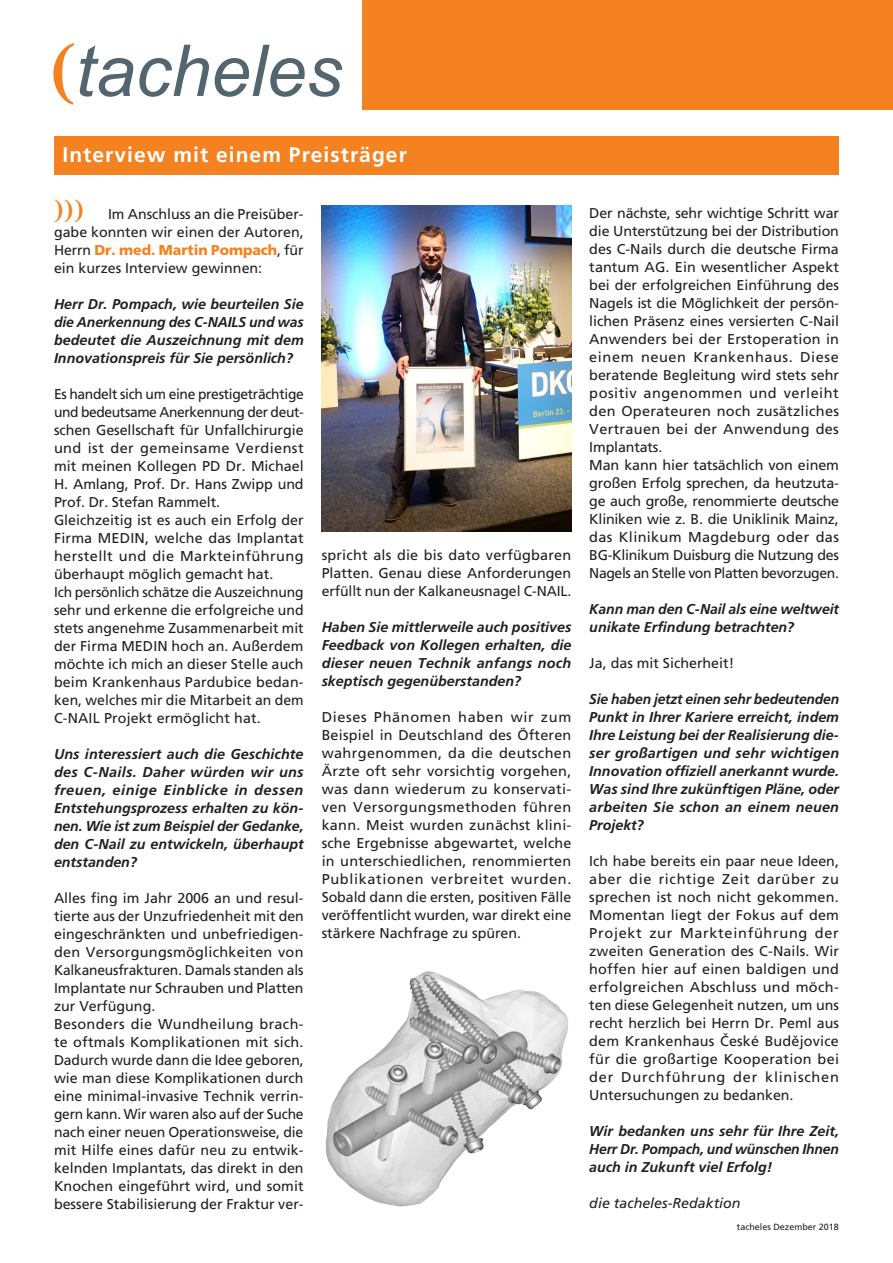
<style>
.page{position:relative;width:893px;height:1263px;background:#fff}
.page>*{position:absolute;margin:0;border:0;box-sizing:border-box;transform-origin:0 0}
.t1{font:italic 71.55px "Arial";color:#53656e}
.t2{font:700 21px "Frutiger LT Pro";letter-spacing:.05em;color:#fff}
.t3{font:14.25px/18px "Frutiger LT Pro";color:#231f20;text-align:justify}
.t4{font:italic 700 14.25px/18px "Frutiger LT Pro";color:#231f20;text-align:justify}
.t5{font:italic 14.25px "Frutiger LT Pro";color:#231f20}
.t6{font:9px "Frutiger LT Pro";color:#231f20}
.s1{font-family:"Copperplate Gothic Std 31 AB";font-style:normal;color:#f58220}
.s2{font-family:"Copperplate Gothic Std 31 AB";font-size:26.25px;color:#f58220}
.s3{font-weight:900;color:#f58220}
</style>
<div class="page">
<div style="left:54px;top:136px;width:785px;height:38px;background:#f58220"></div>
<div style="left:362px;top:0;width:531px;height:109px;background:#f58220"></div>
<img style="left:322px;top:205px;width:249px;height:326px">
<img style="left:325px;top:971px;width:243px;height:236px">
<p class="t1" style="left:48px;top:25px;width:296px"><span class="s1">(</span>tacheles</p>
<p class="t2" style="left:63px;top:143px;width:346px">Interview mit einem Preisträger</p>
<p class="t3" style="left:54px;top:205px;width:251px"><span class="s2">)))</span> Im Anschluss an die Preisüber&shy;gabe konnten wir einen der Autoren, Herrn <span class="s3">Dr. med. Martin Pompach</span>, für ein kurzes Interview gewinnen:</p>
<p class="t4" style="left:54px;top:295px;width:251px">Herr Dr. Pompach, wie beurteilen Sie die Anerkennung des C-NAILS und was bedeutet die Auszeichnung mit dem Innovationspreis für Sie persönlich?</p>
<p class="t3" style="left:54px;top:385px;width:251px">Es handelt sich um eine prestigeträchtige und bedeutsame Anerkennung der deut&shy;schen Gesellschaft für Unfallchirurgie und ist der gemeinsame Verdienst mit meinen Kollegen PD Dr. Michael H. Amlang, Prof. Dr. Hans Zwipp und Prof. Dr. Stefan Rammelt.</p>
<p class="t3" style="left:54px;top:511px;width:251px">Gleichzeitig ist es auch ein Erfolg der Firma MEDIN, welche das Implantat herstellt und die Markteinführung überhaupt möglich gemacht hat.</p>
<p class="t3" style="left:54px;top:583px;width:251px">Ich persönlich schätze die Auszeichnung sehr und erkenne die erfolgreiche und stets angenehme Zusammenarbeit mit der Firma MEDIN hoch an. Außerdem möchte ich mich an dieser Stelle auch beim Krankenhaus Pardubice bedan&shy;ken, welches mir die Mitarbeit an dem C-NAIL Projekt ermöglicht hat.</p>
<p class="t4" style="left:54px;top:745px;width:251px">Uns interessiert auch die Geschichte des C-Nails. Daher würden wir uns freuen, einige Einblicke in dessen Entstehungsprozess erhalten zu kön&shy;nen. Wie ist zum Beispiel der Gedanke, den C-Nail zu entwickeln, überhaupt entstanden?</p>
<p class="t3" style="left:54px;top:889px;width:251px">Alles fing im Jahr 2006 an und resul&shy;tierte aus der Unzufriedenheit mit den eingeschränkten und unbefriedigen&shy;den Versorgungsmöglichkeiten von Kalkaneusfrakturen. Damals standen als Implantate nur Schrauben und Platten zur Verfügung.</p>
<p class="t3" style="left:54px;top:1015px;width:251px">Besonders die Wundheilung brach&shy;te oftmals Komplikationen mit sich.<br>Dadurch wurde dann die Idee geboren, wie man diese Komplikationen durch eine minimal-invasive Technik verrin&shy;gern kann. Wir waren also auf der Suche nach einer neuen Operationsweise, die mit Hilfe eines dafür neu zu entwik&shy;kelnden Implantats, das direkt in den Knochen eingeführt wird, und somit bessere Stabilisierung der Fraktur ver-</p>
<p class="t3" style="left:322px;top:546px;width:251px">spricht als die bis dato verfügbaren Platten. Genau diese Anforderungen erfüllt nun der Kalkaneusnagel C-NAIL.</p>
<p class="t4" style="left:322px;top:618px;width:251px">Haben Sie mittlerweile auch positives Feedback von Kollegen erhalten, die dieser neuen Technik anfangs noch skeptisch gegenüberstanden?</p>
<p class="t3" style="left:322px;top:708px;width:251px">Dieses Phänomen haben wir zum Beispiel in Deutschland des Öfteren wahrgenommen, da die deutschen Ärzte oft sehr vorsichtig vorgehen, was dann wiederum zu konservati&shy;ven Versorgungsmethoden führen kann. Meist wurden zunächst klini&shy;sche Ergebnisse abgewartet, welche in unterschiedlichen, renommierten Publikationen verbreitet wurden.<br>Sobald dann die ersten, positiven Fälle veröffentlicht wurden, war direkt eine stärkere Nachfrage zu spüren.</p>
<p class="t3" style="left:589px;top:204px;width:251px">Der nächste, sehr wichtige Schritt war die Unterstützung bei der Distribution des C-Nails durch die deutsche Firma tantum AG. Ein wesentlicher Aspekt bei der erfolgreichen Einführung des Nagels ist die Möglichkeit der persön&shy;lichen Präsenz eines versierten C-Nail Anwenders bei der Erstoperation in einem neuen Krankenhaus. Diese beratende Begleitung wird stets sehr positiv angenommen und verleiht den Operateuren noch zusätzliches Vertrauen bei der Anwendung des Implantats.</p>
<p class="t3" style="left:589px;top:456px;width:251px">Man kann hier tatsächlich von einem großen Erfolg sprechen, da heutzuta&shy;ge auch große, renommierte deutsche Kliniken wie z. B. die Uniklinik Mainz, das Klinikum Magdeburg oder das BG-Klinikum Duisburg die Nutzung des Nagels an Stelle von Platten bevorzugen.</p>
<p class="t4" style="left:589px;top:600px;width:251px">Kann man den C-Nail als eine weltweit unikate Erfindung betrachten?</p>
<p class="t3" style="left:589px;top:654px;width:146px">Ja, das mit Sicherheit!</p>
<p class="t4" style="left:589px;top:690px;width:251px">Sie haben jetzt einen sehr bedeutenden Punkt in Ihrer Kariere erreicht, indem Ihre Leistung bei der Realisierung die&shy;ser großartigen und sehr wichtigen Innovation offiziell anerkannt wurde.<br>Was sind Ihre zukünftigen Pläne, oder arbeiten Sie schon an einem neuen Projekt?</p>
<p class="t3" style="left:589px;top:852px;width:251px">Ich habe bereits ein paar neue Ideen, aber die richtige Zeit darüber zu sprechen ist noch nicht gekommen.<br>Momentan liegt der Fokus auf dem Projekt zur Markteinführung der zweiten Generation des C-Nails. Wir hoffen hier auf einen baldigen und erfolgreichen Abschluss und möch&shy;ten diese Gelegenheit nutzen, um uns recht herzlich bei Herrn Dr. Peml aus dem Krankenhaus České Budějovice für die großartige Kooperation bei der Durchführung der klinischen Untersuchungen zu bedanken.</p>
<p class="t4" style="left:589px;top:1122px;width:251px">Wir bedanken uns sehr für Ihre Zeit, Herr Dr. Pompach, und wünschen Ihnen auch in Zukunft viel Erfolg!</p>
<p class="t5" style="left:589px;top:1195px;width:153px">die tacheles-Redaktion</p>
<p class="t6" style="left:737px;top:1222px;width:104px">tacheles Dezember 2018</p>
</div>
